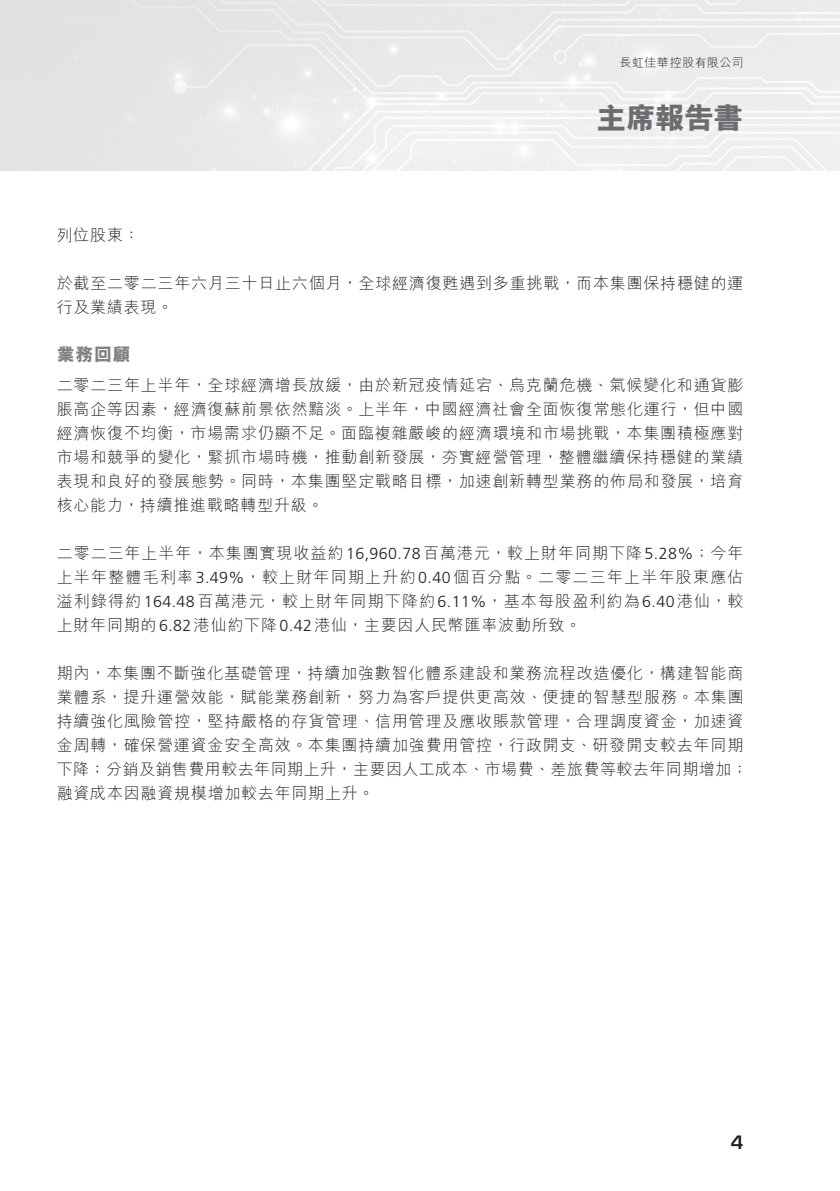
<style>
.page{position:relative;width:840px;height:1191px;background:#fff}
.page>*{position:absolute;margin:0;border:0;box-sizing:border-box;transform-origin:0 0}
.t1{font:800 30px "M Hei HK";letter-spacing:-.03em;color:#6c6d70}
._01_H1{font:800 18px "M Hei HK";color:#808285}
.t2{font:600 18px "Eurostile LT Std";color:#231f20}
._00_txt{font:300 16px/24px "M Hei HK";letter-spacing:.05em;color:#231f20}
.t3{font:300 12px "M Hei HK";letter-spacing:.045em;color:#231f20}
.s1{font-family:"Frutiger LT Std"}
</style>
<div class="page">
<p class="t3" style="left:619px;top:57px;width:125px">長虹佳華控股有限公司</p>
<p class="t1" style="left:596px;top:103px;width:148px">主席報告書</p>
<p class="_00_txt" style="left:57px;top:223px;width:84px">列位股東：</p>
<p class="_00_txt" style="left:57px;top:271px;width:687px">於截至二零二三年六月三十日止六個月，全球經濟復甦遇到多重挑戰，而本集團保持穩健的運行及業績表現。</p>
<p class="_01_H1" style="left:57px;top:345px;width:76px">業務回顧</p>
<p class="_00_txt" style="left:57px;top:373px;width:687px;text-align:justify">二零二三年上半年，全球經濟增長放緩，由於新冠疫情延宕、烏克蘭危機、氣候變化和通貨膨脹高企等因素，經濟復蘇前景依然黯淡。上半年，中國經濟社會全面恢復常態化運行，但中國經濟恢復不均衡，市場需求仍顯不足。面臨複雜嚴峻的經濟環境和市場挑戰，本集團積極應對市場和競爭的變化，緊抓市場時機，推動創新發展，夯實經營管理，整體繼續保持穩健的業績表現和良好的發展態勢。同時，本集團堅定戰略目標，加速創新轉型業務的佈局和發展，培育核心能力，持續推進戰略轉型升級。</p>
<p class="_00_txt" style="left:57px;top:541px;width:688px;text-align:justify">二零二三年上半年，本集團實現收益約<span class="s1">16,960.78</span>百萬港元，較上財年同期下降<span class="s1">5.28%</span>；今年上半年整體毛利率<span class="s1">3.49%</span>，較上財年同期上升約<span class="s1">0.40</span>個百分點。二零二三年上半年股東應佔溢利錄得約<span class="s1">164.48</span>百萬港元，較上財年同期下降約<span class="s1">6.11%</span>，基本每股盈利約為<span class="s1">6.40</span>港仙，較上財年同期的<span class="s1">6.82</span>港仙約下降<span class="s1">0.42</span>港仙，主要因人民幣匯率波動所致。</p>
<p class="_00_txt" style="left:57px;top:661px;width:692px">期內，本集團不斷強化基礎管理，持續加強數智化體系建設和業務流程改造優化，構建智能商業體系，提升運營效能，賦能業務創新，努力為客戶提供更高效、便捷的智慧型服務。本集團持續強化風險管控，堅持嚴格的存貨管理、信用管理及應收賬款管理，合理調度資金，加速資金周轉，確保營運資金安全高效。本集團持續加強費用管控，行政開支、研發開支較去年同期下降；分銷及銷售費用較去年同期上升，主要因人工成本、市場費、差旅費等較去年同期增加;融資成本因融資規模增加較去年同期上升。</p>
<p class="t2" style="left:730px;top:1131px;width:14px">4</p>
</div>
